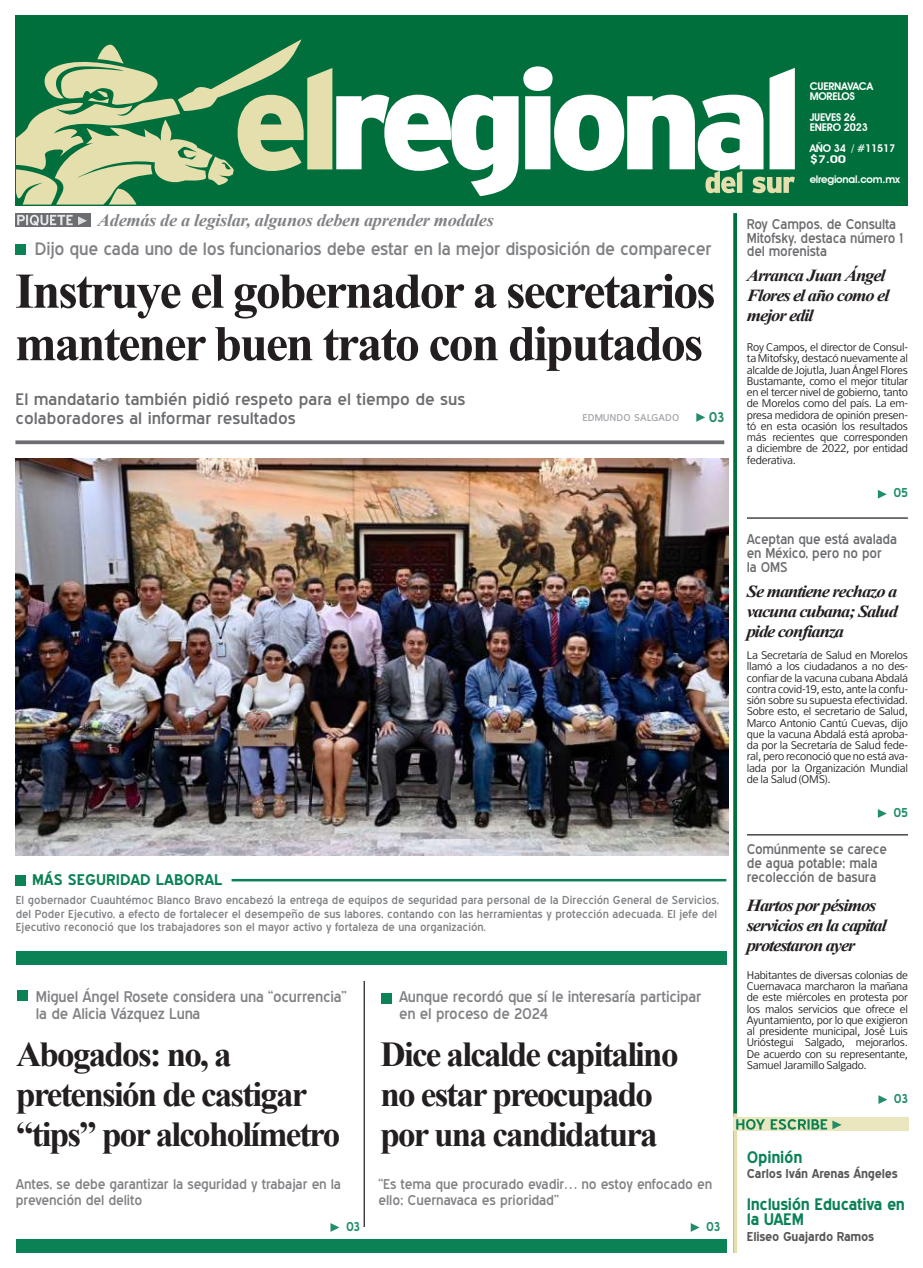
<style>
.page{position:relative;width:923px;height:1268px;background:#fff}
.page>*{position:absolute;margin:0;border:0;box-sizing:border-box;transform-origin:0 0}
.t1{font:700 50px/52.5px "Times New Roman";letter-spacing:-.04em;color:#231f20}
.t2{font:700 35px/40px "Times New Roman";letter-spacing:-.05em;color:#231f20}
.t3{font:17.5px "Blue Highway";letter-spacing:-.015em;color:#808285;scale:1.05 1}
.t4{font:italic 700 17.5px "Times New Roman";letter-spacing:-.02em;color:#808285;scale:1.05 1}
.t5{font:italic 700 16.88px/20px "Times New Roman";letter-spacing:-.06em;color:#231f20;scale:1.1 1}
.t6{font:16.25px/18.8px "Blue Highway";color:#6c6d70;scale:1.1 1}
.t7{font:700 16.25px/15.6px "Blue Highway";letter-spacing:-.02em;color:#0b8256;scale:1.05 1}
.t8{font:15px/17.5px "Blue Highway";letter-spacing:-.015em;color:#808285;scale:1.05 1}
.t9{font:700 15px "Blue Highway";color:#0b8256;scale:1.1 1}
.t10{font:13.75px/13.8px "Blue Highway";letter-spacing:-.01em;color:#6c6d70}
.t11{font:13.75px/16.2px "Blue Highway";letter-spacing:-.01em;color:#808285;scale:1.05 1}
.t12{font:700 13.75px "Blue Highway";color:#228e67}
.t13{font:700 12.5px "Blue Highway";letter-spacing:-.015em;color:#57585a;scale:1.05 1}
.t14{font:700 12.5px "Blue Highway";letter-spacing:-.035em;color:#228e67}
.t15{font:11.25px/11.2px "Fran Klein";letter-spacing:-.02em;color:#231f20;text-align:justify}
.t16{font:11.25px/13.8px "Blue Highway";color:#808285;scale:1.05 1}
.t17{font:600 10.62px/10.4px "Avant Garde IT Cby BT";letter-spacing:-.02em;color:#fff}
.t18{font:700 10px "Fran Klein";color:#a8a9ad;scale:1.05 1}
</style>
<div class="page">
<svg style="left:15px;top:213px;width:75px;height:14px"></svg>
<div style="left:15px;top:244px;width:10px;height:10px;background:#0b8256"></div>
<div style="left:16px;top:875px;width:10px;height:10px;background:#0b8256"></div>
<div style="left:382px;top:993px;width:10px;height:11px;background:#0b8256"></div>
<svg style="left:733px;top:213px;width:4px;height:900px;background:#107848"></svg>
<svg style="left:733px;top:1113px;width:4px;height:139px"></svg>
<svg style="left:696px;top:413px;width:9px;height:9px"></svg>
<svg style="left:15px;top:440px;width:709px;height:4px;background:#7b7c7e"></svg>
<div style="left:16px;top:951px;width:710px;height:14px;background:#0b8256"></div>
<div style="left:16px;top:1239px;width:710px;height:14px;background:#0b8256"></div>
<svg style="left:17px;top:215px;width:70px;height:11px"></svg>
<hr style="left:231px;top:879px;width:495px;height:2px;background:#0b8256">
<div style="left:17px;top:990px;width:10px;height:10px;background:#0b8256"></div>
<svg style="left:330px;top:1223px;width:9px;height:8px"></svg>
<svg style="left:690px;top:1223px;width:9px;height:8px"></svg>
<hr style="left:363px;top:981px;width:2px;height:245px;background:#231f20">
<svg style="left:877px;top:490px;width:9px;height:8px"></svg>
<hr style="left:747px;top:517px;width:160px;height:1px;background:#231f20">
<svg style="left:733px;top:1117px;width:95px;height:14px"></svg>
<div style="left:828px;top:1117px;width:80px;height:14px;background:#eae6bd"></div>
<svg style="left:736px;top:1119px;width:106px;height:10px"></svg>
<div style="left:15px;top:15px;width:893px;height:190px;background:#006f3c"></div>
<svg style="left:301px;top:68px;width:31px;height:102px"></svg>
<svg style="left:336px;top:66px;width:458px;height:130px"></svg>
<svg style="left:16px;top:39px;width:285px;height:166px"></svg>
<svg style="left:705px;top:171px;width:89px;height:22px"></svg>
<svg style="left:877px;top:809px;width:9px;height:9px"></svg>
<hr style="left:747px;top:834px;width:161px;height:1px;background:#231f20">
<svg style="left:878px;top:1095px;width:9px;height:9px"></svg>
<img style="left:15px;top:459px;width:713px;height:396px">
<h3 class="t4" style="left:98px;top:208px;width:378px">Además de a legislar, algunos deben aprender modales</h3>
<h3 class="t3" style="left:35px;top:238px;width:646px">Dijo que cada uno de los funcionarios debe estar en la mejor disposición de comparecer</h3>
<h1 class="t1" style="left:15px;top:263px;width:702px">Instruye el gobernador a secretarios mantener buen trato con diputados</h1>
<h3 class="t6" style="left:15px;top:390px;width:410px">El mandatario también pidió respeto para el tiempo de sus colaboradores al informar resultados</h3>
<p class="t18" style="left:582px;top:412px;width:94px">EDMUNDO SALGADO</p>
<p class="t12" style="left:709px;top:409px;width:17px">03</p>
<h3 class="t9" style="left:32px;top:871px;width:174px">MÁS SEGURIDAD LABORAL</h3>
<p class="t16" style="left:16px;top:893px;width:671px">El gobernador Cuauhtémoc Blanco Bravo encabezó la entrega de equipos de seguridad para personal de la Dirección General de Servicios, del Poder Ejecutivo, a efecto de fortalecer el desempeño de sus labores, contando con las herramientas y protección adecuada. El jefe del<br>Ejecutivo reconoció que los trabajadores son el mayor activo y fortaleza de una organización.</p>
<h3 class="t8" style="left:36px;top:987px;width:297px">Miguel Ángel Rosete considera una “ocurrencia” la de Alicia Vázquez Luna</h3>
<h3 class="t8" style="left:399px;top:987px;width:289px">Aunque recordó que sí le interesaría participar en el proceso de 2024</h3>
<h2 class="t2" style="left:16px;top:1033px;width:326px">Abogados: no, a pretensión de castigar “tips” por alcoholímetro</h2>
<h2 class="t2" style="left:380px;top:1033px;width:299px">Dice alcalde capitalino no estar preocupado por una candidatura</h2>
<p class="t11" style="left:16px;top:1176px;width:311px">Antes, se debe garantizar la seguridad y trabajar en la prevención del delito</p>
<p class="t11" style="left:378px;top:1176px;width:319px">“Es tema que procurado evadir… no estoy enfocado en ello; Cuernavaca es prioridad”</p>
<p class="t14" style="left:346px;top:1218px;width:16px">03</p>
<p class="t14" style="left:706px;top:1218px;width:16px">03</p>
<p class="t17" style="left:809px;top:81px;width:65px">CUERNAVACA<br>MORELOS</p>
<p class="t17" style="left:809px;top:112px;width:60px">JUEVES 26<br>ENERO 2023</p>
<p class="t17" style="left:809px;top:143px;width:87px">AÑO 34 / #11517 $7.00</p>
<p class="t17" style="left:809px;top:174px;width:92px">elregional.com.mx</p>
<p class="t10" style="left:746px;top:217px;width:158px">Roy Campos, de Consulta<br>Mitofsky, destaca número 1 del morenista</p>
<h3 class="t5" style="left:746px;top:265px;width:131px">Arranca Juan Ángel<br>Flores el año como el mejor edil</h3>
<p class="t15" style="left:746px;top:341px;width:163px">Roy Campos, el director de Consul&shy;ta Mitofsky, destacó nuevamente al alcalde de Jojutla, Juan Ángel Flores Bustamante, como el mejor titular en el tercer nivel de gobierno, tanto de Morelos como del país. La em&shy;presa medidora de opinión presen&shy;tó en esta ocasión los resultados más recientes que corresponden a diciembre de 2022, por entidad federativa.</p>
<p class="t14" style="left:893px;top:485px;width:16px">05</p>
<p class="t10" style="left:746px;top:532px;width:152px">Aceptan que está avalada en México, pero no por<br>la OMS</p>
<h3 class="t5" style="left:746px;top:581px;width:139px;text-align:justify">Se mantiene rechazo a vacuna cubana; Salud pide confianza</h3>
<p class="t15" style="left:746px;top:649px;width:163px">La Secretaría de Salud en Morelos llamó a los ciudadanos a no des&shy;confiar de la vacuna cubana Abdalá contra covid-19, esto, ante la confu&shy;sión sobre su supuesta efectividad.<br>Sobre esto, el secretario de Salud, Marco Antonio Cantú Cuevas, dijo que la vacuna Abdalá está aproba&shy;da por la Secretaría de Salud fede&shy;ral, pero reconoció que no está ava&shy;lada por la Organización Mundial de la Salud (OMS).</p>
<p class="t14" style="left:893px;top:804px;width:16px">05</p>
<p class="t10" style="left:746px;top:842px;width:142px">Comúnmente se carece de agua potable; mala recolección de basura</p>
<h3 class="t5" style="left:746px;top:894px;width:129px">Hartos por pésimos servicios en la capital protestaron ayer</h3>
<p class="t15" style="left:746px;top:969px;width:163px">Habitantes de diversas colonias de Cuernavaca marcharon la mañana de este miércoles en protesta por los malos servicios que ofrece el Ayuntamiento, por lo que exigieron al presidente municipal, José Luis Urióstegui Salgado, mejorarlos.<br>De acuerdo con su representante, Samuel Jaramillo Salgado.</p>
<p class="t14" style="left:894px;top:1090px;width:16px">03</p>
<h3 class="t7" style="left:746px;top:1149px;width:54px">Opinión</h3>
<p class="t13" style="left:746px;top:1166px;width:145px">Carlos Iván Arenas Ángeles</p>
<h3 class="t7" style="left:746px;top:1196px;width:152px">Inclusión Educativa en la UAEM</h3>
<p class="t13" style="left:746px;top:1229px;width:123px">Eliseo Guajardo Ramos</p>
</div>
